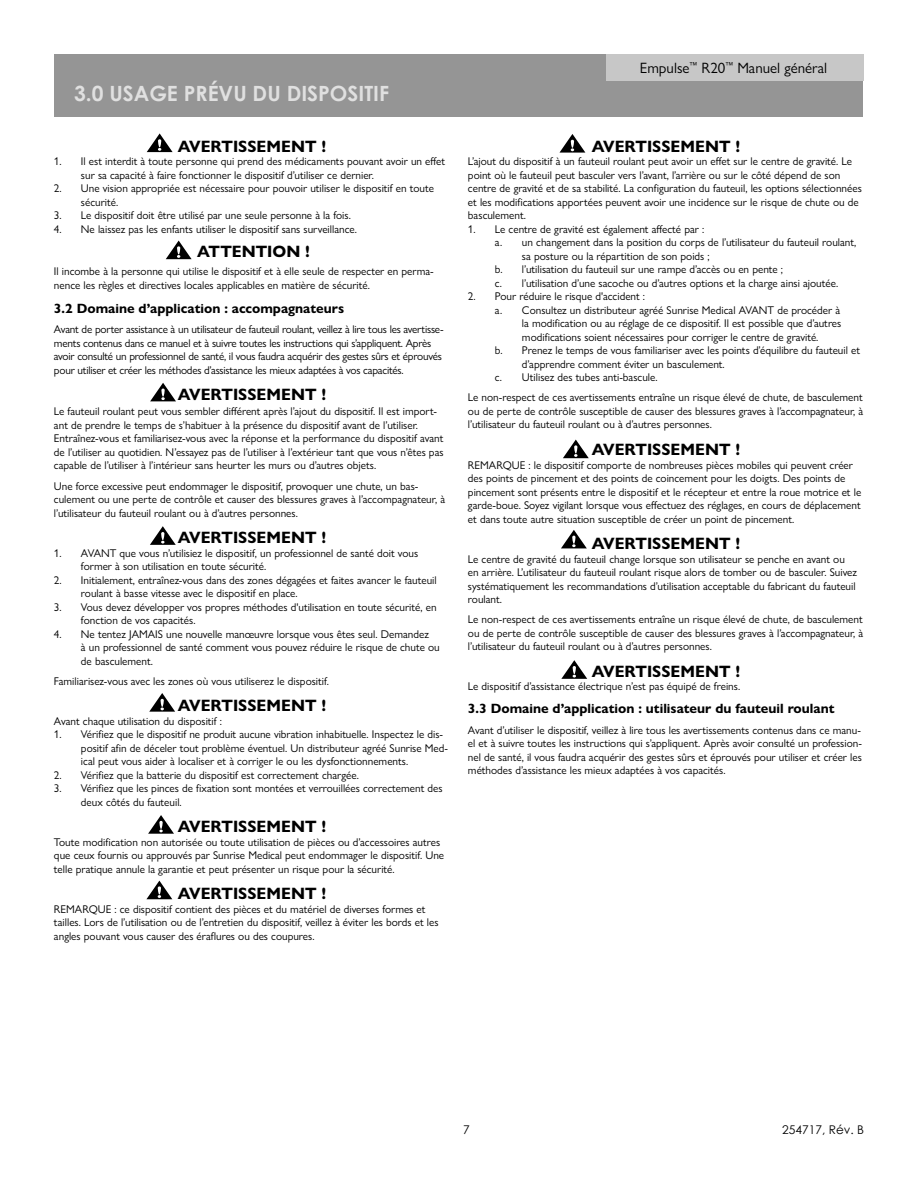
<style>
.page{position:relative;width:918px;height:1188px;background:#fff}
.page>*{position:absolute;margin:0;border:0;box-sizing:border-box;transform-origin:0 0}
.t1{font:700 21px "Century Gothic";color:#e0e0e0}
.t2{font:700 16.5px "Gill Sans Nova";color:#000}
.t3{font:15px "Gill Sans Nova";color:#000}
.t4{font:700 13.5px "Gill Sans Nova";color:#000}
.t5{font:12px "Century Gothic";color:#000}
.t6{font:11.25px/13.5px "Gill Sans Nova";color:#000}
.t7{font:11.25px/13.5px "Gill Sans Nova";letter-spacing:-.02em;color:#000}
.t8{font:8.7px "Gill Sans Nova";color:#000}
</style>
<div class="page">
<div style="left:54px;top:54px;width:809px;height:63px;background:#959595"></div>
<div style="left:606px;top:54px;width:258px;height:26px;background:#c7c7c7"></div>
<svg style="left:147px;top:133px;width:26px;height:19px"></svg>
<svg style="left:150px;top:383px;width:26px;height:18px"></svg>
<svg style="left:561px;top:530px;width:26px;height:18px"></svg>
<svg style="left:166px;top:241px;width:26px;height:18px"></svg>
<svg style="left:561px;top:660px;width:26px;height:19px"></svg>
<svg style="left:150px;top:526px;width:26px;height:19px"></svg>
<svg style="left:148px;top:815px;width:26px;height:19px"></svg>
<svg style="left:559px;top:134px;width:26px;height:19px"></svg>
<svg style="left:563px;top:440px;width:26px;height:18px"></svg>
<svg style="left:146px;top:881px;width:26px;height:18px"></svg>
<svg style="left:149px;top:693px;width:26px;height:19px"></svg>
<h1 class="t1" style="left:74px;top:84px;width:316px">3.0 USAGE PRÉVU DU DISPOSITIF</h1>
<h2 class="t2" style="left:178px;top:140px;width:150px">AVERTISSEMENT !</h2>
<p class="t6" style="left:81px;top:156px;width:366px;text-indent:-27px">1. Il est interdit à toute personne qui prend des médicaments pouvant avoir un effet sur sa capacité à faire fonctionner le dispositif d’utiliser ce dernier.</p>
<p class="t6" style="left:81px;top:183px;width:355px;text-indent:-27px">2. Une vision appropriée est nécessaire pour pouvoir utiliser le dispositif en toute sécurité.</p>
<p class="t6" style="left:54px;top:210px;width:298px">3. Le dispositif doit être utilisé par une seule personne à la fois.</p>
<p class="t6" style="left:54px;top:223px;width:304px">4. Ne laissez pas les enfants utiliser le dispositif sans surveillance.</p>
<h2 class="t2" style="left:197px;top:245px;width:115px">ATTENTION !</h2>
<p class="t6" style="left:54px;top:266px;width:381px">Il incombe à la personne qui utilise le dispositif et à elle seule de respecter en perma&shy;nence les règles et directives locales applicables en matière de sécurité.</p>
<p class="t4" style="left:54px;top:303px;width:292px">3.2 Domaine d’application : accompagnateurs</p>
<p class="t7" style="left:54px;top:324px;width:391px">Avant de porter assistance à un utilisateur de fauteuil roulant, veillez à lire tous les avertisse&shy;ments contenus dans ce manuel et à suivre toutes les instructions qui s’appliquent. Après avoir consulté un professionnel de santé, il vous faudra acquérir des gestes sûrs et éprouvés pour utiliser et créer les méthodes d’assistance les mieux adaptées à vos capacités.</p>
<h2 class="t2" style="left:178px;top:388px;width:150px">AVERTISSEMENT !</h2>
<p class="t6" style="left:54px;top:406px;width:391px">Le fauteuil roulant peut vous sembler différent après l’ajout du dispositif. Il est import&shy;ant de prendre le temps de s’habituer à la présence du dispositif avant de l’utiliser.<br>Entraînez-vous et familiarisez-vous avec la réponse et la performance du dispositif avant de l’utiliser au quotidien. N’essayez pas de l’utiliser à l’extérieur tant que vous n’êtes pas capable de l’utiliser à l’intérieur sans heurter les murs ou d’autres objets.</p>
<p class="t6" style="left:54px;top:480px;width:393px">Une force excessive peut endommager le dispositif, provoquer une chute, un bas&shy;culement ou une perte de contrôle et causer des blessures graves à l’accompagnateur, à l’utilisateur du fauteuil roulant ou à d’autres personnes.</p>
<h2 class="t2" style="left:178px;top:531px;width:150px">AVERTISSEMENT !</h2>
<p class="t6" style="left:81px;top:547px;width:339px;text-indent:-27px">1. AVANT que vous n’utilisiez le dispositif, un professionnel de santé doit vous former à son utilisation en toute sécurité.</p>
<p class="t6" style="left:81px;top:574px;width:357px;text-indent:-27px">2. Initialement, entraînez-vous dans des zones dégagées et faites avancer le fauteuil roulant à basse vitesse avec le dispositif en place.</p>
<p class="t6" style="left:81px;top:601px;width:357px;text-indent:-27px">3. Vous devez développer vos propres méthodes d'utilisation en toute sécurité, en fonction de vos capacités.</p>
<p class="t6" style="left:81px;top:628px;width:360px;text-indent:-27px">4. Ne tentez JAMAIS une nouvelle manœuvre lorsque vous êtes seul. Demandez<br>à un professionnel de santé comment vous pouvez réduire le risque de chute ou de basculement.</p>
<p class="t6" style="left:54px;top:675px;width:276px">Familiarisez-vous avec les zones où vous utiliserez le dispositif.</p>
<h2 class="t2" style="left:178px;top:700px;width:150px">AVERTISSEMENT !</h2>
<p class="t6" style="left:54px;top:716px;width:170px">Avant chaque utilisation du dispositif :</p>
<p class="t6" style="left:81px;top:729px;width:369px;text-indent:-27px">1. Vérifiez que le dispositif ne produit aucune vibration inhabituelle. Inspectez le dis&shy;positif afin de déceler tout problème éventuel. Un distributeur agréé Sunrise Med&shy;ical peut vous aider à localiser et à corriger le ou les dysfonctionnements.</p>
<p class="t6" style="left:54px;top:770px;width:306px">2. Vérifiez que la batterie du dispositif est correctement chargée.</p>
<p class="t6" style="left:81px;top:783px;width:363px;text-indent:-27px">3. Vérifiez que les pinces de fixation sont montées et verrouillées correctement des deux côtés du fauteuil.</p>
<h2 class="t2" style="left:178px;top:821px;width:150px">AVERTISSEMENT !</h2>
<p class="t6" style="left:54px;top:837px;width:392px">Toute modification non autorisée ou toute utilisation de pièces ou d’accessoires autres que ceux fournis ou approuvés par Sunrise Medical peut endommager le dispositif. Une telle pratique annule la garantie et peut présenter un risque pour la sécurité.</p>
<h2 class="t2" style="left:178px;top:888px;width:150px">AVERTISSEMENT !</h2>
<p class="t6" style="left:54px;top:904px;width:386px">REMARQUE : ce dispositif contient des pièces et du matériel de diverses formes et tailles. Lors de l’utilisation ou de l’entretien du dispositif, veillez à éviter les bords et les angles pouvant vous causer des éraflures ou des coupures.</p>
<p class="t8" style="left:691px;top:60px;width:9px">™</p>
<p class="t8" style="left:727px;top:60px;width:9px">™</p>
<h3 class="t3" style="left:640px;top:62px;width:189px">Empulse<sup>™</sup> R20<sup>™</sup> Manuel général</h3>
<h2 class="t2" style="left:592px;top:140px;width:150px">AVERTISSEMENT !</h2>
<p class="t6" style="left:468px;top:156px;width:395px">L’ajout du dispositif à un fauteuil roulant peut avoir un effet sur le centre de gravité. Le point où le fauteuil peut basculer vers l’avant, l’arrière ou sur le côté dépend de son centre de gravité et de sa stabilité. La configuration du fauteuil, les options sélectionnées et les modifications apportées peuvent avoir une incidence sur le risque de chute ou de basculement.</p>
<p class="t6" style="left:468px;top:223px;width:238px">1. Le centre de gravité est également affecté par :</p>
<p class="t6" style="left:495px;top:237px;width:363px">a. un changement dans la position du corps de l’utilisateur du fauteuil roulant,</p>
<p class="t6" style="left:522px;top:250px;width:189px">sa posture ou la répartition de son poids ;</p>
<p class="t6" style="left:495px;top:264px;width:290px">b. l’utilisation du fauteuil sur une rampe d’accès ou en pente ;</p>
<p class="t6" style="left:495px;top:277px;width:345px">c. l’utilisation d’une sacoche ou d’autres options et la charge ainsi ajoutée.</p>
<p class="t6" style="left:468px;top:291px;width:179px">2. Pour réduire le risque d'accident :</p>
<p class="t6" style="left:495px;top:304px;width:347px">a. Consultez un distributeur agréé Sunrise Medical AVANT de procéder à</p>
<p class="t6" style="left:522px;top:318px;width:321px">la modification ou au réglage de ce dispositif. Il est possible que d’autres</p>
<p class="t6" style="left:522px;top:331px;width:298px">modifications soient nécessaires pour corriger le centre de gravité.</p>
<p class="t6" style="left:495px;top:345px;width:367px">b. Prenez le temps de vous familiariser avec les points d’équilibre du fauteuil et</p>
<p class="t6" style="left:522px;top:358px;width:204px">d’apprendre comment éviter un basculement.</p>
<p class="t6" style="left:495px;top:372px;width:164px">c. Utilisez des tubes anti-bascule.</p>
<p class="t6" style="left:468px;top:392px;width:397px;text-align:justify">Le non-respect de ces avertissements entraîne un risque élevé de chute, de basculement ou de perte de contrôle susceptible de causer des blessures graves à l’accompagnateur, à l’utilisateur du fauteuil roulant ou à d’autres personnes.</p>
<h2 class="t2" style="left:592px;top:443px;width:150px">AVERTISSEMENT !</h2>
<p class="t6" style="left:468px;top:459px;width:395px">REMARQUE : le dispositif comporte de nombreuses pièces mobiles qui peuvent créer des points de pincement et des points de coincement pour les doigts. Des points de pincement sont présents entre le dispositif et le récepteur et entre la roue motrice et le garde-boue. Soyez vigilant lorsque vous effectuez des réglages, en cours de déplacement et dans toute autre situation susceptible de créer un point de pincement.</p>
<h2 class="t2" style="left:592px;top:537px;width:150px">AVERTISSEMENT !</h2>
<p class="t6" style="left:468px;top:553px;width:391px">Le centre de gravité du fauteuil change lorsque son utilisateur se penche en avant ou en arrière. L’utilisateur du fauteuil roulant risque alors de tomber ou de basculer. Suivez systématiquement les recommandations d’utilisation acceptable du fabricant du fauteuil roulant.</p>
<p class="t6" style="left:468px;top:614px;width:397px;text-align:justify">Le non-respect de ces avertissements entraîne un risque élevé de chute, de basculement ou de perte de contrôle susceptible de causer des blessures graves à l’accompagnateur, à l’utilisateur du fauteuil roulant ou à d’autres personnes.</p>
<h2 class="t2" style="left:592px;top:665px;width:150px">AVERTISSEMENT !</h2>
<p class="t6" style="left:468px;top:681px;width:274px">Le dispositif d’assistance électrique n’est pas équipé de freins.</p>
<p class="t4" style="left:468px;top:704px;width:368px">3.3 Domaine d’application : utilisateur du fauteuil roulant</p>
<p class="t6" style="left:468px;top:724px;width:395px;text-align:justify">Avant d’utiliser le dispositif, veillez à lire tous les avertissements contenus dans ce manu&shy;el et à suivre toutes les instructions qui s’appliquent. Après avoir consulté un profession&shy;nel de santé, il vous faudra acquérir des gestes sûrs et éprouvés pour utiliser et créer les méthodes d’assistance les mieux adaptées à vos capacités.</p>
<p class="t5" style="left:463px;top:1124px;width:8px">7</p>
<p class="t5" style="left:782px;top:1124px;width:83px">254717, Rév. B</p>
</div>
